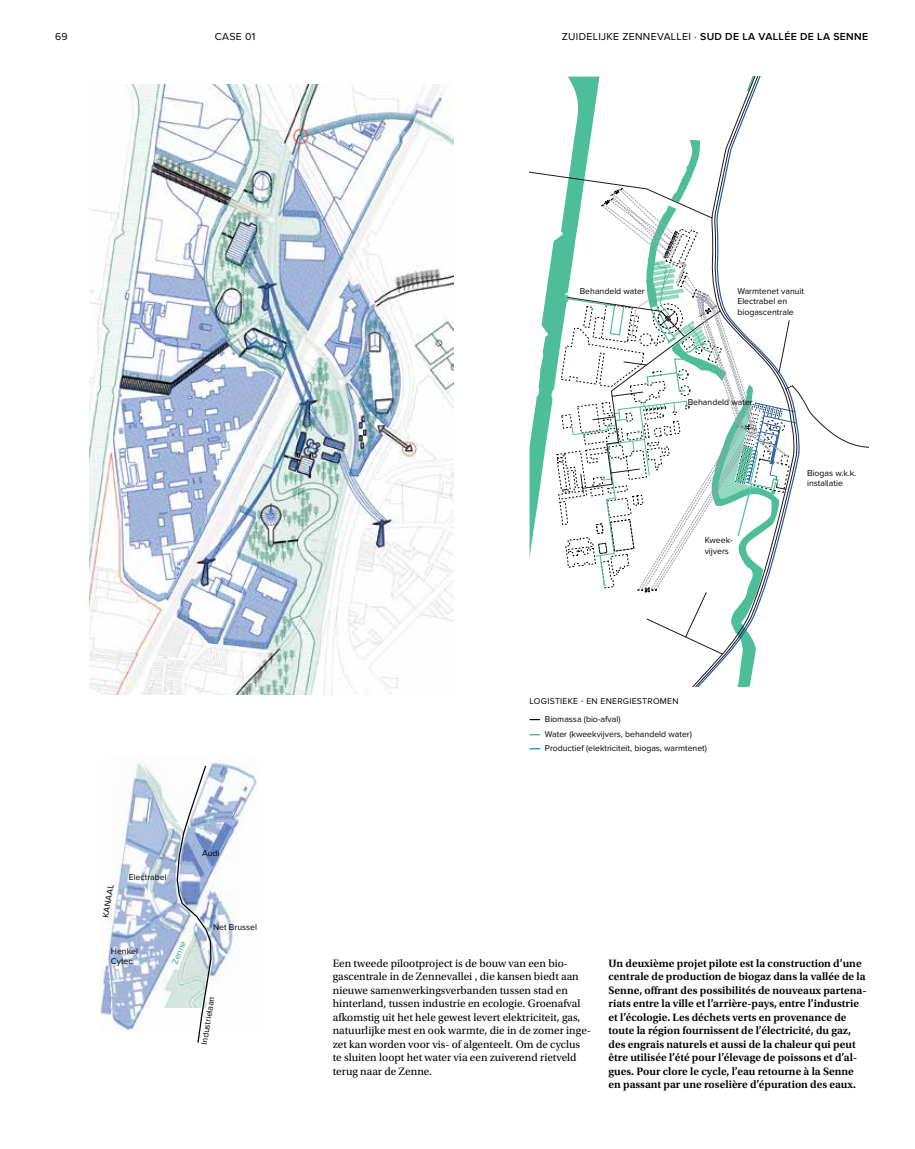
<style>
.page{position:relative;width:915px;height:1149px;background:#fff}
.page>*{position:absolute;margin:0;border:0;box-sizing:border-box;transform-origin:0 0}
.t1{font:600 11.25px/13.5px "Utopia Std";color:#000}
.t2{font:11.25px/13.5px "Utopia Std";color:#000}
.t3{font:10.5px "Proxima Nova";letter-spacing:.03em;color:#000}
.t4{font:10.5px "Proxima Nova A";color:#000}
.t5{font:8.7px/10.5px "Proxima Nova";color:#000}
.t6{font:8.7px/18px "Proxima Nova";letter-spacing:.03em;color:#000}
.t7{font:8.7px "Proxima Nova";color:#2caf8a}
.s1{font-weight:600}
</style>
<div class="page">
<img style="left:100px;top:766px;width:157px;height:264px">
<img style="left:111px;top:757px;width:133px;height:250px">
<svg style="left:176px;top:764px;width:36px;height:279px"></svg>
<img style="left:89px;top:84px;width:364px;height:610px">
<svg style="left:529px;top:77px;width:338px;height:609px"></svg>
<p class="t4" style="left:55px;top:30px;width:14px">69</p>
<p class="t3" style="left:215px;top:30px;width:42px">case 01</p>
<p class="t3" style="left:561px;top:30px;width:308px">zuidelijke zennevallei ∙ <span class="s1">SUD DE LA VALLÉE DE LA SENNE</span></p>
<p class="t5" style="left:100px;top:916px;width:13px;rotate:-81deg">KANAAL</p>
<p class="t5" style="left:129px;top:871px;width:39px">Electrabel</p>
<p class="t5" style="left:111px;top:945px;width:29px">Henkel<br>Cytec</p>
<p class="t7" style="left:170px;top:961px;width:26px;rotate:-67deg">Zenne</p>
<p class="t5" style="left:202px;top:847px;width:19px">Audi</p>
<p class="t5" style="left:213px;top:921px;width:45px">Net Brussel</p>
<p class="t5" style="left:199px;top:1043px;width:52px;rotate:-81deg">Industrielaan</p>
<p class="t5" style="left:579px;top:286px;width:66px">Behandeld water</p>
<p class="t5" style="left:737px;top:286px;width:68px">Warmtenet vanuit<br>Electrabel en biogascentrale</p>
<p class="t5" style="left:687px;top:396px;width:66px">Behandeld water</p>
<p class="t5" style="left:704px;top:535px;width:29px">Kweek&shy;vijvers</p>
<p class="t5" style="left:806px;top:468px;width:51px">Biogas w.k.k. installatie</p>
<p class="t6" style="left:544px;top:691px;width:135px;text-indent:-15px">logistieke - en energiestromen<br>Biomassa (bio-afval)</p>
<p class="t5" style="left:544px;top:726px;width:163px;line-height:14.1px">Water (kweekvijvers, behandeld water)<br>Productief (elektriciteit, biogas, warmtenet)</p>
<p class="t2" style="left:333px;top:956px;width:259px">Een tweede pilootproject is de bouw van een bio&shy;gascentrale in de Zennevallei , die kansen biedt aan nieuwe samenwerkingsverbanden tussen stad en hinterland, tussen industrie en ecologie. Groenafval afkomstig uit het hele gewest levert elektriciteit, gas, natuurlijke mest en ook warmte, die in de zomer inge&shy;zet kan worden voor vis- of algenteelt. Om de cyclus te sluiten loopt het water via een zuiverend rietveld terug naar de Zenne.</p>
<p class="t1" style="left:608px;top:956px;width:259px">Un deuxième projet pilote est la construction d’une centrale de production de biogaz dans la vallée de la Senne, offrant des possibilités de nouveaux partena&shy;riats entre la ville et l’arrière-pays, entre l’industrie et l’écologie. Les déchets verts en provenance de toute la région fournissent de l’électricité, du gaz, des engrais naturels et aussi de la chaleur qui peut être utilisée l’été pour l’élevage de poissons et d’al&shy;gues. Pour clore le cycle, l’eau retourne à la Senne en passant par une roselière d’épuration des eaux.</p>
</div>
